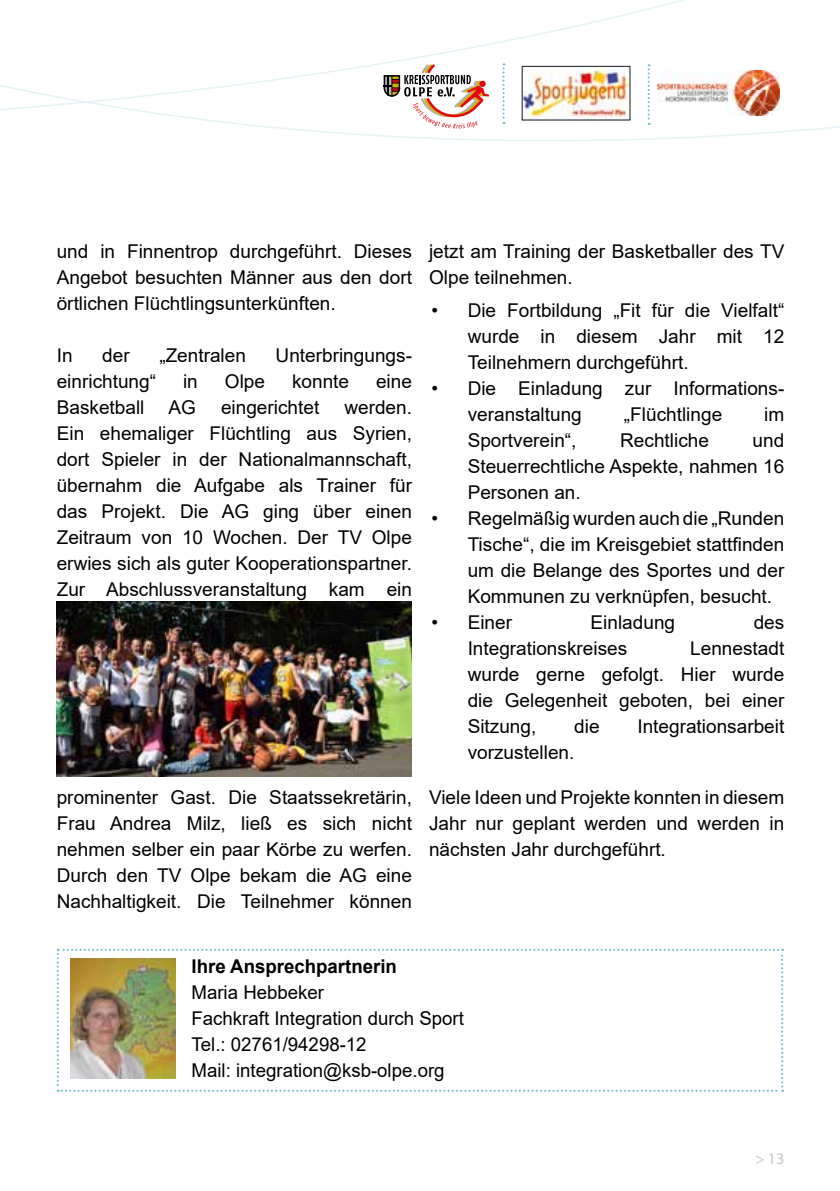
<style>
.page{position:relative;width:840px;height:1191px;background:#fff}
.page>*{position:absolute;margin:0;border:0;box-sizing:border-box;transform-origin:0 0}
.t1{font:19px/26px "Arial";color:#000;text-align:justify}
.t2{font:700 19px "Arial";color:#000}
.t3{font:16px "Myriad Pro";color:#c6c6c6}
</style>
<div class="page">
<img style="left:728px;top:70px;width:111px;height:66px">
<svg style="left:0;top:0;width:728px;height:142px"></svg>
<svg style="left:56px;top:949px;width:726px;height:143px"></svg>
<img style="left:70px;top:958px;width:106px;height:120px">
<img style="left:57px;top:601px;width:354px;height:176px">
<p class="t1" style="left:57px;top:238px;width:356px">und in Finnentrop durchgeführt. Dieses Angebot besuchten Männer aus den dort örtlichen Flüchtlingsunterkünften.</p>
<p class="t1" style="left:57px;top:342px;width:17px">In</p>
<p class="t1" style="left:102px;top:342px;width:29px">der</p>
<p class="t1" style="left:159px;top:342px;width:88px">„Zentralen</p>
<p class="t1" style="left:275px;top:342px;width:138px">Unterbringungs-</p>
<p class="t1" style="left:57px;top:368px;width:101px">einrichtung“</p>
<p class="t1" style="left:183px;top:368px;width:16px">in</p>
<p class="t1" style="left:225px;top:368px;width:42px">Olpe</p>
<p class="t1" style="left:292px;top:368px;width:59px">konnte</p>
<p class="t1" style="left:376px;top:368px;width:37px">eine</p>
<p class="t1" style="left:57px;top:394px;width:89px">Basketball</p>
<p class="t1" style="left:168px;top:394px;width:29px">AG</p>
<p class="t1" style="left:221px;top:394px;width:100px">eingerichtet</p>
<p class="t1" style="left:57px;top:394px;width:356px;text-indent:287px">werden.<br>Ein ehemaliger Flüchtling aus Syrien, dort Spieler in der Nationalmannschaft, übernahm die Aufgabe als Trainer für das Projekt. Die AG ging über einen Zeitraum von 10 Wochen. Der TV Olpe erwies sich als guter Kooperationspartner.<br>Zur Abschlussveranstaltung kam ein</p>
<p class="t1" style="left:57px;top:784px;width:356px">prominenter Gast. Die Staatssekretärin, Frau Andrea Milz, ließ es sich nicht nehmen selber ein paar Körbe zu werfen.<br>Durch den TV Olpe bekam die AG eine Nachhaltigkeit. Die Teilnehmer können</p>
<p class="t1" style="left:429px;top:238px;width:356px">jetzt am Training der Basketballer des TV<br>Olpe teilnehmen.</p>
<p class="t1" style="left:467px;top:297px;width:318px;text-indent:-36px">• Die Fortbildung „Fit für die Vielfalt“ wurde in diesem Jahr mit 12<br>Teilnehmern durchgeführt.</p>
<p class="t1" style="left:467px;top:375px;width:318px;text-indent:-36px">• Die Einladung zur Informations&shy;veranstaltung</p>
<p class="t1" style="left:623px;top:401px;width:100px">„Flüchtlinge</p>
<p class="t1" style="left:763px;top:401px;width:22px">im</p>
<p class="t1" style="left:467px;top:427px;width:110px">Sportverein“,</p>
<p class="t1" style="left:620px;top:427px;width:90px">Rechtliche</p>
<p class="t1" style="left:467px;top:427px;width:318px;text-indent:285px">und Steuerrechtliche Aspekte, nahmen 16<br>Personen an.</p>
<p class="t1" style="left:467px;top:505px;width:318px;text-indent:-36px">• Regelmäßig wurden auch die „Runden Tische“, die im Kreisgebiet stattfinden um die Belange des Sportes und der Kommunen zu verknüpfen, besucht.</p>
<p class="t1" style="left:431px;top:609px;width:82px">• Einer</p>
<p class="t1" style="left:590px;top:609px;width:86px">Einladung</p>
<p class="t1" style="left:753px;top:609px;width:32px">des</p>
<p class="t1" style="left:467px;top:635px;width:161px">Integrationskreises</p>
<p class="t1" style="left:467px;top:635px;width:318px;text-indent:222px">Lennestadt wurde gerne gefolgt. Hier wurde die Gelegenheit geboten, bei einer Sitzung,</p>
<p class="t1" style="left:574px;top:713px;width:27px">die</p>
<p class="t1" style="left:637px;top:713px;width:148px">Integrationsarbeit</p>
<p class="t1" style="left:467px;top:739px;width:108px">vorzustellen.</p>
<p class="t1" style="left:429px;top:784px;width:356px">Viele Ideen und Projekte konnten in diesem Jahr nur geplant werden und werden in nächsten Jahr durchgeführt.</p>
<p class="t2" style="left:191px;top:952px;width:207px">Ihre Ansprechpartnerin</p>
<p class="t1" style="left:191px;top:978px;width:274px;text-align:left">Maria Hebbeker<br>Fachkraft Integration durch Sport<br>Tel.: 02761/94298-12<br>Mail: integration@ksb-olpe.org</p>
<p class="t3" style="left:754px;top:1149px;width:31px">&gt; 13</p>
</div>
